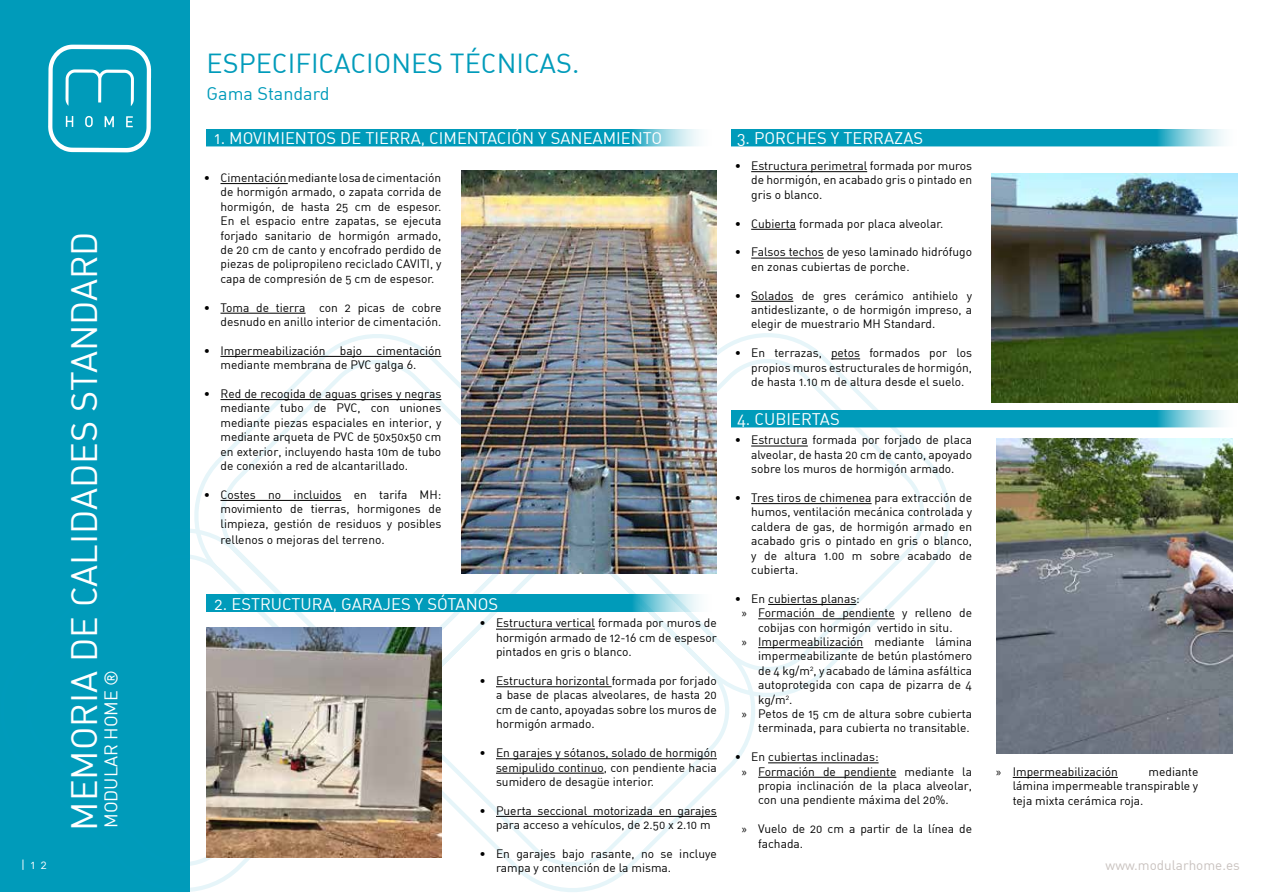
<style>
.page{position:relative;width:1263px;height:893px;background:#fff}
.page>*{position:absolute;margin:0;border:0;box-sizing:border-box;transform-origin:0 0}
.t1{font:36px "DIN Regular Alternate";color:#fff}
.t2{font:27px "DIN Regular Alternate";color:#009bba}
.t3{font:18px "DIN Regular Alternate";color:#009bba}
.t4{font:18px "DIN Regular Alternate";color:#fff}
.t5{font:16.5px "DIN Regular Alternate";color:#fff}
.t6{font:13.5px "DIN Regular Alternate";color:#c9c2bf}
.t7{font:12px/14.4px "DIN Regular Alternate";color:#000;text-align:justify}
.t8{font:12px "DIN Regular Alternate";color:#fff}
.s1{font-family:"Myriad Pro"}
</style>
<div class="page">
<div style="left:0;top:1px;width:190px;height:891px;background:#009bba"></div>
<svg style="left:190px;top:332px;width:762px;height:560px"></svg>
<svg style="left:48px;top:45px;width:103px;height:107px"></svg>
<svg style="left:207px;top:129px;width:492px;height:17px;background:#14a2bf"></svg>
<svg style="left:207px;top:595px;width:510px;height:17px;background:#1ba5c1"></svg>
<hr style="left:220px;top:183px;width:68px;height:1px;background:#000">
<hr style="left:220px;top:313px;width:86px;height:1px;background:#000">
<hr style="left:220px;top:356px;width:221px;height:1px;background:#000">
<hr style="left:220px;top:399px;width:221px;height:1px;background:#000">
<hr style="left:220px;top:500px;width:121px;height:1px;background:#000">
<img style="left:207px;top:627px;width:234px;height:230px">
<svg style="left:732px;top:129px;width:492px;height:17px;background:#14a2bf"></svg>
<hr style="left:751px;top:171px;width:116px;height:1px;background:#000">
<hr style="left:751px;top:229px;width:45px;height:1px;background:#000">
<hr style="left:751px;top:258px;width:73px;height:1px;background:#000">
<hr style="left:751px;top:301px;width:42px;height:1px;background:#000">
<svg style="left:831px;top:359px;width:29px;height:1px"></svg>
<svg style="left:732px;top:410px;width:492px;height:17px;background:#14a2bf"></svg>
<hr style="left:751px;top:446px;width:57px;height:1px;background:#000">
<hr style="left:751px;top:503px;width:120px;height:1px;background:#000">
<hr style="left:768px;top:604px;width:88px;height:1px;background:#000">
<hr style="left:758px;top:618px;width:137px;height:1px;background:#000">
<hr style="left:758px;top:647px;width:105px;height:1px;background:#000">
<hr style="left:768px;top:762px;width:111px;height:1px;background:#000">
<hr style="left:758px;top:777px;width:138px;height:1px;background:#000">
<hr style="left:1013px;top:777px;width:105px;height:1px;background:#000">
<img style="left:996px;top:439px;width:236px;height:315px">
<hr style="left:496px;top:629px;width:99px;height:1px;background:#000">
<hr style="left:496px;top:686px;width:116px;height:1px;background:#000">
<hr style="left:496px;top:758px;width:221px;height:1px;background:#000">
<hr style="left:496px;top:773px;width:108px;height:1px;background:#000">
<hr style="left:496px;top:816px;width:221px;height:1px;background:#000">
<img style="left:991px;top:173px;width:246px;height:230px">
<img style="left:462px;top:170px;width:255px;height:403px">
<h2 class="t2" style="left:207px;top:47px;width:374px">ESPECIFICACIONES TÉCNICAS.</h2>
<h3 class="t3" style="left:207px;top:83px;width:124px">Gama Standard</h3>
<h3 class="t5" style="left:215px;top:128px;width:449px">1. MOVIMIENTOS DE TIERRA, CIMENTACIÓN Y SANEAMIENTO</h3>
<h3 class="t5" style="left:737px;top:128px;width:188px">3. PORCHES Y TERRAZAS</h3>
<p class="t7" style="left:751px;top:158px;width:222px;text-indent:-16px">• Estructura perimetral formada por muros de hormigón, en acabado gris o pintado en gris o blanco.</p>
<p class="t7" style="left:735px;top:216px;width:210px">• Cubierta formada por placa alveolar.</p>
<p class="t7" style="left:751px;top:245px;width:222px;text-indent:-16px">• Falsos techos de yeso laminado hidrófugo en zonas cubiertas de porche.</p>
<p class="t7" style="left:751px;top:288px;width:222px;text-indent:-16px">• Solados de gres cerámico antihielo y antideslizante, o de hormigón impreso, a elegir de muestrario MH Standard.</p>
<p class="t7" style="left:751px;top:345px;width:222px;text-indent:-16px">• En terrazas, petos formados por los propios muros estructurales de hormigón, de hasta 1.10 m de altura desde el suelo.</p>
<p class="t7" style="left:220px;top:170px;width:222px;text-indent:-16px">• Cimentación mediante losa de cimentación de hormigón armado, o zapata corrida de hormigón, de hasta 25 cm de espesor.<br>En el espacio entre zapatas, se ejecuta forjado sanitario de hormigón armado, de 20 cm de canto y encofrado perdido de piezas de polipropileno reciclado CAVITI, y capa de compresión de 5 cm de espesor.</p>
<p class="t7" style="left:204px;top:300px;width:239px;text-align:right">• Toma de tierra con 2 picas de cobre desnudo en anillo interior de cimentación.</p>
<p class="t7" style="left:220px;top:343px;width:222px;text-indent:-16px">• Impermeabilización bajo cimentación mediante membrana de PVC galga 6.</p>
<p class="t7" style="left:220px;top:386px;width:222px;text-indent:-16px">• Red de recogida de aguas grises y negras mediante tubo de PVC, con uniones mediante piezas espaciales en interior, y mediante arqueta de PVC de 50x50x50 cm en exterior, incluyendo hasta 10m de tubo de conexión a red de alcantarillado.</p>
<p class="t7" style="left:220px;top:487px;width:222px;text-indent:-16px">• Costes no incluidos en tarifa MH: movimiento de tierras, hormigones de limpieza, gestión de residuos y posibles</p>
<p class="t7" style="left:220px;top:532px;width:166px">rellenos o mejoras del terreno.</p>
<h1 class="t1" style="left:62px;top:831px;width:601px;rotate:-90deg">MEMORIA DE CALIDADES STANDARD</h1>
<h3 class="t5" style="left:737px;top:409px;width:104px">4. CUBIERTAS</h3>
<p class="t7" style="left:751px;top:433px;width:222px;text-indent:-16px">• Estructura formada por forjado de placa alveolar, de hasta 20 cm de canto, apoyado sobre los muros de hormigón armado.</p>
<p class="t7" style="left:751px;top:490px;width:222px;text-indent:-16px">• Tres tiros de chimenea para extracción de humos, ventilación mecánica controlada y caldera de gas, de hormigón armado en acabado gris o pintado en gris o blanco, y de altura 1.00 m sobre acabado de cubierta.</p>
<p class="t7" style="left:735px;top:591px;width:127px">• En cubiertas planas:</p>
<p class="t7" style="left:742px;top:605px;width:232px"><span class="s1">»</span> Formación de pendiente y relleno de</p>
<p class="t7" style="left:758px;top:620px;width:196px">cobijas con hormigón vertido in situ.</p>
<p class="t7" style="left:742px;top:634px;width:232px"><span class="s1">»</span> Impermeabilización mediante lámina</p>
<p class="t7" style="left:758px;top:649px;width:215px">impermeabilizante de betún plastómero</p>
<p class="t7" style="left:758px;top:663px;width:215px">de 4 kg/m<sup>2</sup>, yacabado de lámina asfáltica</p>
<p class="t7" style="left:758px;top:677px;width:215px">autoprotegida con capa de pizarra de 4</p>
<p class="t7" style="left:758px;top:692px;width:36px">kg/m<sup>2</sup>.</p>
<p class="t7" style="left:742px;top:706px;width:232px"><span class="s1">»</span> Petos de 15 cm de altura sobre cubierta</p>
<p class="t7" style="left:758px;top:721px;width:213px">terminada, para cubierta no transitable.</p>
<p class="t7" style="left:735px;top:749px;width:145px">• En cubiertas inclinadas:</p>
<p class="t7" style="left:742px;top:764px;width:232px"><span class="s1">»</span> Formación de pendiente mediante la</p>
<p class="t7" style="left:758px;top:778px;width:215px">propia inclinación de la placa alveolar,</p>
<p class="t7" style="left:758px;top:793px;width:192px">con una pendiente máxima del 20%.</p>
<p class="t7" style="left:758px;top:821px;width:215px;text-indent:-16px"><span class="s1">»</span> Vuelo de 20 cm a partir de la línea de fachada.</p>
<h3 class="t5" style="left:215px;top:594px;width:285px">2. ESTRUCTURA, GARAJES Y SÓTANOS</h3>
<p class="t7" style="left:496px;top:616px;width:222px;text-indent:-16px">• Estructura vertical formada por muros de hormigón armado de 12-16 cm de espesor pintados en gris o blanco.</p>
<p class="t7" style="left:496px;top:673px;width:222px;text-indent:-16px">• Estructura horizontal formada por forjado a base de placas alveolares, de hasta 20 cm de canto, apoyadas sobre los muros de hormigón armado.</p>
<p class="t7" style="left:496px;top:745px;width:222px;text-indent:-16px">• En garajes y sótanos, solado de hormigón semipulido continuo, con pendiente hacia sumidero de desagüe interior.</p>
<p class="t7" style="left:496px;top:803px;width:222px;text-indent:-16px">• Puerta seccional motorizada en garajes para acceso a vehículos, de 2.50 x 2.10 m</p>
<p class="t7" style="left:496px;top:846px;width:222px;text-indent:-16px">• En garajes bajo rasante, no se incluye rampa y contención de la misma.</p>
<h3 class="t4" style="left:100px;top:828px;width:160px;rotate:-90deg">MODULAR HOME ®</h3>
<p class="t7" style="left:996px;top:764px;width:123px"><span class="s1">»</span> Impermeabilización</p>
<p class="t7" style="left:1013px;top:764px;width:187px;text-indent:136px">mediante lámina impermeable transpirable y teja mixta cerámica roja.</p>
<p class="t8" style="left:21px;top:857px;width:27px">|12</p>
<p class="t6" style="left:1106px;top:857px;width:136px">www.modularhome.es</p>
</div>
